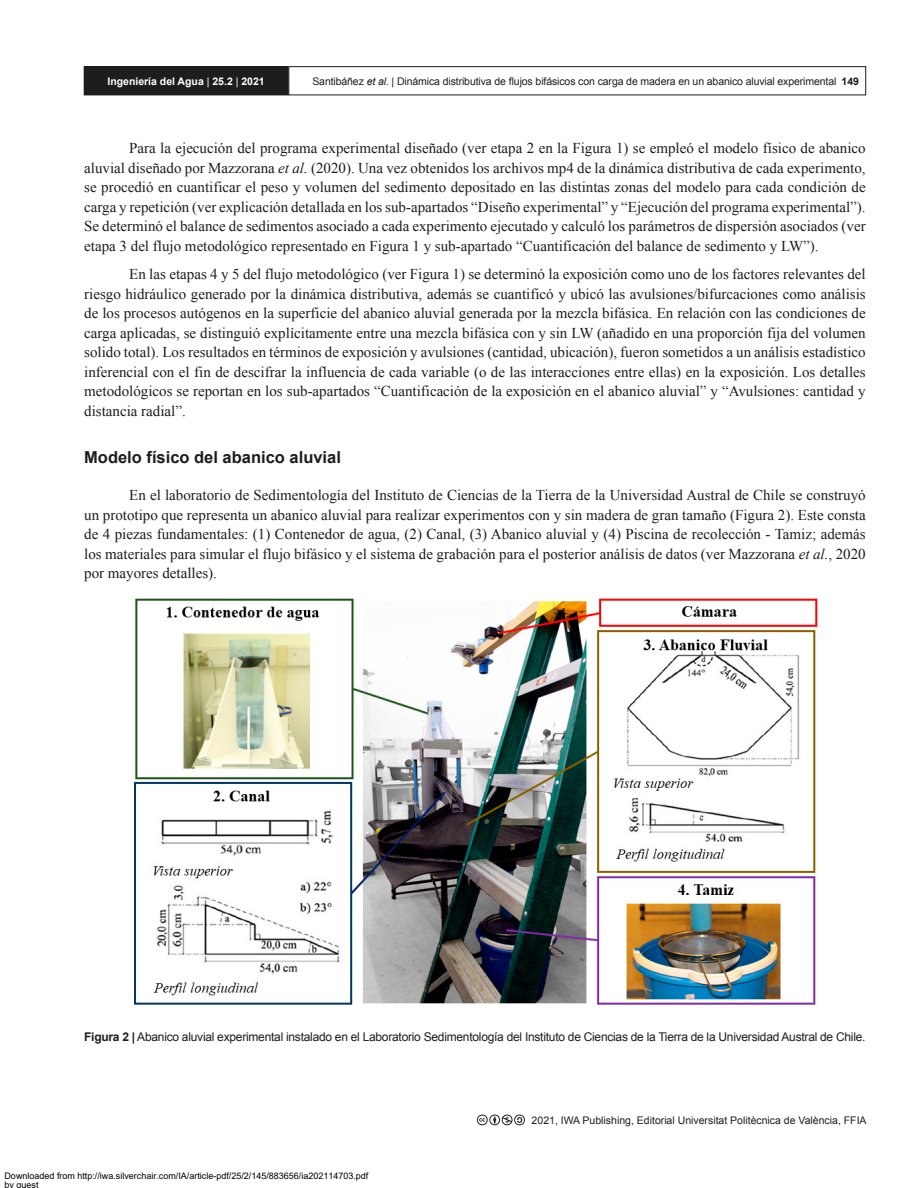
<style>
.page{position:relative;width:918px;height:1188px;background:#fff}
.page>*{position:absolute;margin:0;border:0;box-sizing:border-box;transform-origin:0 0}
.t1{font:700 16.5px "Arial";color:#1d1d1b}
.t2{font:15px/19.5px "Times New Roman";color:#1d1d1b;text-align:justify}
.t3{font:12px "Arial";letter-spacing:-.02em;color:#1d1d1b}
.t4{font:10.5px "Arial";letter-spacing:-.01em;color:#1d1d1b}
.t5{font:700 10.5px "Arial";color:#fff}
.t6{font:9px/9px "Arial";color:#000}
.s1{font-weight:400}
.s2{font-style:italic}
.s3{font-weight:700}
</style>
<div class="page">
<svg style="left:477px;top:1115px;width:48px;height:10px"></svg>
<div style="left:84px;top:67px;width:204px;height:28px;background:#1d1d1b"></div>
<div style="left:84px;top:66px;width:204px;height:29px;border:1px solid #1d1d1b"></div>
<div style="left:288px;top:66px;width:578px;height:29px;border:1px solid #1d1d1b"></div>
<img style="left:134px;top:598px;width:685px;height:407px">
<p class="t5" style="left:107px;top:74px;width:159px">Ingeniería del Agua <span class="s1">|</span> 25.2 <span class="s1">|</span> 2021</p>
<p class="t4" style="left:312px;top:74px;width:548px">Santibáñez <span class="s2">et al</span>. | Dinámica distributiva de flujos bifásicos con carga de madera en un abanico aluvial experimental <span class="s3">149</span></p>
<p class="t2" style="left:84px;top:138px;width:783px;text-indent:45px">Para la ejecución del programa experimental diseñado (ver etapa 2 en la Figura 1) se empleó el modelo físico de abanico aluvial diseñado por Mazzorana <span class="s2">et al.</span> (2020). Una vez obtenidos los archivos mp4 de la dinámica distributiva de cada experimento, se procedió en cuantificar el peso y volumen del sedimento depositado en las distintas zonas del modelo para cada condición de carga y repetición (ver explicación detallada en los sub-apartados “Diseño experimental” y “Ejecución del programa experimental”).<br>Se determinó el balance de sedimentos asociado a cada experimento ejecutado y calculó los parámetros de dispersión asociados (ver etapa 3 del flujo metodológico representado en Figura 1 y sub-apartado “Cuantificación del balance de sedimento y LW”).</p>
<p class="t2" style="left:84px;top:264px;width:783px;text-indent:45px">En las etapas 4 y 5 del flujo metodológico (ver Figura 1) se determinó la exposición como uno de los factores relevantes del riesgo hidráulico generado por la dinámica distributiva, además se cuantificó y ubicó las avulsiones/bifurcaciones como análisis de los procesos autógenos en la superficie del abanico aluvial generada por la mezcla bifásica. En relación con las condiciones de carga aplicadas, se distinguió explícitamente entre una mezcla bifásica con y sin LW (añadido en una proporción fija del volumen solido total). Los resultados en términos de exposición y avulsiones (cantidad, ubicación), fueron sometidos a un análisis estadístico inferencial con el fin de descifrar la influencia de cada variable (o de las interacciones entre ellas) en la exposición. Los detalles metodológicos se reportan en los sub-apartados “Cuantificación de la exposición en el abanico aluvial” y “Avulsiones: cantidad y distancia radial”.</p>
<p class="t1" style="left:84px;top:446px;width:258px">Modelo físico del abanico aluvial</p>
<p class="t2" style="left:84px;top:485px;width:783px;text-indent:45px">En el laboratorio de Sedimentología del Instituto de Ciencias de la Tierra de la Universidad Austral de Chile se construyó un prototipo que representa un abanico aluvial para realizar experimentos con y sin madera de gran tamaño (Figura 2). Este consta de 4 piezas fundamentales: (1) Contenedor de agua, (2) Canal, (3) Abanico aluvial y (4) Piscina de recolección - Tamiz; además los materiales para simular el flujo bifásico y el sistema de grabación para el posterior análisis de datos (ver Mazzorana <span class="s2">et al.</span>, 2020 por mayores detalles).</p>
<p class="t3" style="left:84px;top:1029px;width:783px"><span class="s3">Figura 2 |</span> Abanico aluvial experimental instalado en el Laboratorio Sedimentología del Instituto de Ciencias de la Tierra de la Universidad Austral de Chile.</p>
<p class="t6" style="left:4px;top:1172px;width:365px">Downloaded from http://iwa.silverchair.com/IA/article-pdf/25/2/145/883656/ia202114703.pdf by guest</p>
<p class="t4" style="left:532px;top:1113px;width:336px">2021, IWA Publishing, Editorial Universitat Politècnica de València, FFIA</p>
</div>
